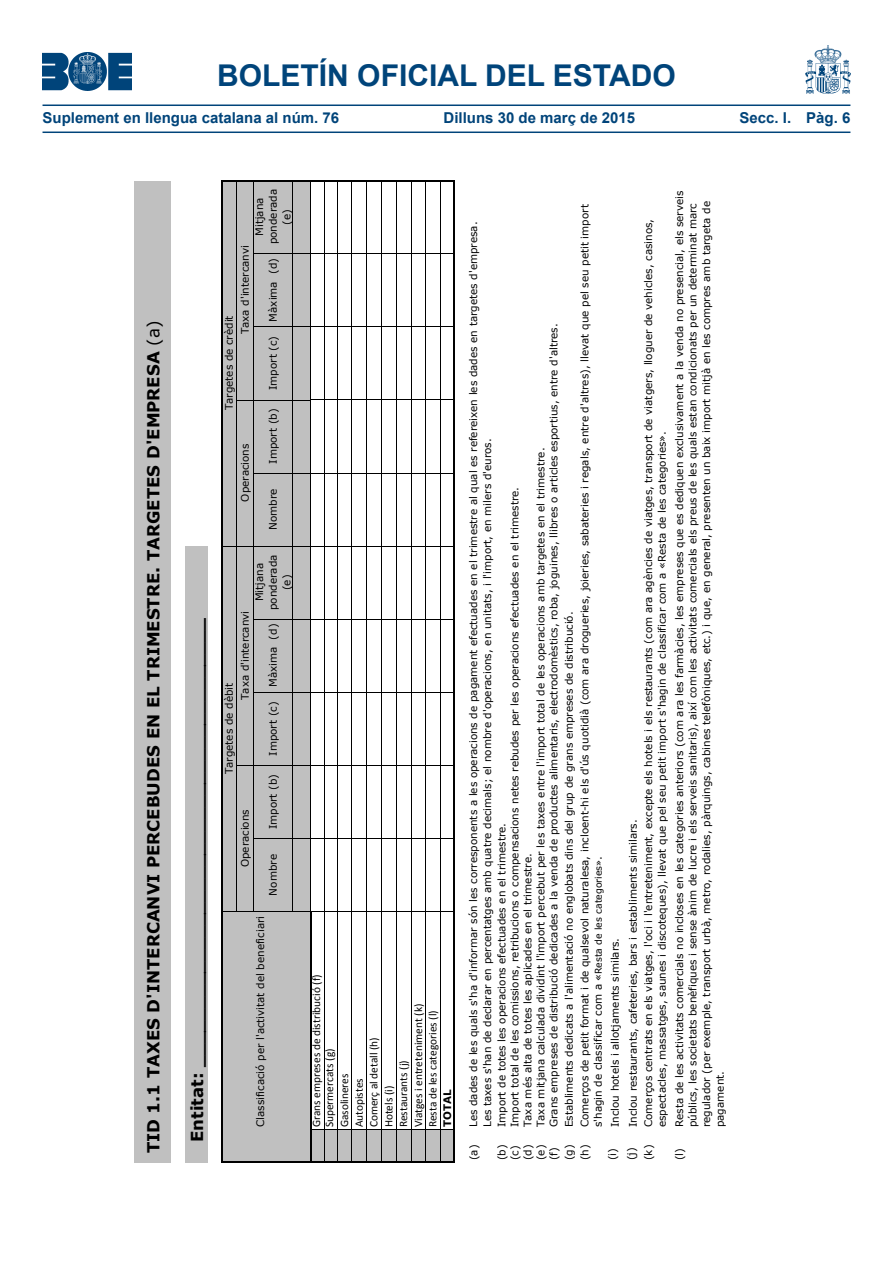
<style>
.page{position:relative;width:893px;height:1263px;background:#fff}
.page>*{position:absolute;margin:0;border:0;box-sizing:border-box;transform-origin:0 0}
.t1{font:700 30px "Arial";color:#00447a}
.t2{font:700 16.65px "Verdana";color:#000}
.t3{font:700 15px "Arial";color:#00447a}
.t4{font:11.4px/14.7px "Calibri 2";color:#000}
.t5{font:10.35px/13.5px "Verdana";color:#000}
.t6{font:700 10.35px "Verdana";color:#000}
.s1{font-weight:400}
.s2{font-size:9.3px}
</style>
<div class="page">
<img style="left:43px;top:53px;width:89px;height:37px">
<img style="left:805px;top:46px;width:45px;height:47px">
<hr style="left:43px;top:104px;width:807px;height:2px;background:#00447a">
<hr style="left:43px;top:132px;width:807px;height:1px;background:#00447a">
<div style="left:135px;top:181px;width:37px;height:981px;background:#c0c0c0"></div>
<div style="left:185px;top:546px;width:24px;height:616px;background:#c0c0c0"></div>
<div style="left:222px;top:181px;width:89px;height:981px;background:#c0c0c0"></div>
<div style="left:311px;top:1129px;width:143px;height:33px;background:#c0c0c0"></div>
<hr style="left:310px;top:911px;width:2px;height:250px;background:#000">
<hr style="left:223px;top:911px;width:87px;height:1px;background:#000">
<hr style="left:254px;top:838px;width:57px;height:1px;background:#000">
<hr style="left:237px;top:765px;width:74px;height:1px;background:#000">
<hr style="left:254px;top:692px;width:57px;height:1px;background:#000">
<hr style="left:254px;top:619px;width:57px;height:1px;background:#000">
<hr style="left:223px;top:546px;width:88px;height:1px;background:#000">
<hr style="left:254px;top:473px;width:57px;height:1px;background:#000">
<hr style="left:237px;top:399px;width:74px;height:1px;background:#000">
<hr style="left:254px;top:326px;width:57px;height:1px;background:#000">
<hr style="left:254px;top:253px;width:57px;height:1px;background:#000">
<hr style="left:323px;top:1129px;width:1px;height:32px;background:#000">
<hr style="left:324px;top:912px;width:1px;height:217px;background:#000">
<hr style="left:337px;top:1129px;width:1px;height:32px;background:#000">
<hr style="left:337px;top:912px;width:1px;height:217px;background:#000">
<hr style="left:351px;top:1129px;width:1px;height:32px;background:#000">
<hr style="left:352px;top:912px;width:1px;height:217px;background:#000">
<hr style="left:366px;top:1129px;width:1px;height:32px;background:#000">
<hr style="left:367px;top:912px;width:1px;height:217px;background:#000">
<hr style="left:381px;top:1129px;width:1px;height:32px;background:#000">
<hr style="left:381px;top:912px;width:1px;height:217px;background:#000">
<hr style="left:396px;top:1129px;width:1px;height:32px;background:#000">
<hr style="left:396px;top:912px;width:1px;height:217px;background:#000">
<hr style="left:411px;top:1129px;width:1px;height:32px;background:#000">
<hr style="left:411px;top:912px;width:1px;height:217px;background:#000">
<hr style="left:425px;top:1129px;width:1px;height:32px;background:#000">
<hr style="left:426px;top:912px;width:1px;height:217px;background:#000">
<hr style="left:311px;top:839px;width:129px;height:1px;background:#000">
<hr style="left:311px;top:765px;width:129px;height:1px;background:#000">
<hr style="left:311px;top:692px;width:129px;height:1px;background:#000">
<hr style="left:311px;top:619px;width:129px;height:1px;background:#000">
<hr style="left:311px;top:546px;width:129px;height:1px;background:#000">
<hr style="left:311px;top:473px;width:129px;height:1px;background:#000">
<hr style="left:311px;top:400px;width:129px;height:1px;background:#000">
<hr style="left:311px;top:327px;width:129px;height:1px;background:#000">
<hr style="left:311px;top:254px;width:129px;height:1px;background:#000">
<hr style="left:221px;top:1161px;width:234px;height:2px;background:#000">
<hr style="left:312px;top:911px;width:141px;height:1px;background:#000">
<svg style="left:441px;top:546px;width:12px;height:1px"></svg>
<hr style="left:223px;top:180px;width:232px;height:2px;background:#000">
<svg style="left:441px;top:765px;width:12px;height:1px"></svg>
<svg style="left:441px;top:692px;width:12px;height:1px"></svg>
<svg style="left:441px;top:619px;width:12px;height:1px"></svg>
<svg style="left:441px;top:473px;width:12px;height:1px"></svg>
<hr style="left:312px;top:1129px;width:141px;height:1px;background:#000">
<hr style="left:221px;top:180px;width:2px;height:981px;background:#000">
<hr style="left:236px;top:182px;width:1px;height:729px;background:#000">
<hr style="left:253px;top:182px;width:1px;height:729px;background:#000">
<hr style="left:292px;top:182px;width:1px;height:729px;background:#000">
<hr style="left:310px;top:182px;width:1px;height:729px;background:#000">
<hr style="left:324px;top:182px;width:1px;height:729px;background:#000">
<hr style="left:337px;top:182px;width:1px;height:729px;background:#000">
<hr style="left:352px;top:182px;width:1px;height:729px;background:#000">
<hr style="left:367px;top:182px;width:1px;height:729px;background:#000">
<hr style="left:381px;top:182px;width:1px;height:729px;background:#000">
<hr style="left:396px;top:182px;width:1px;height:729px;background:#000">
<hr style="left:411px;top:182px;width:1px;height:729px;background:#000">
<hr style="left:426px;top:182px;width:1px;height:729px;background:#000">
<hr style="left:440px;top:182px;width:1px;height:979px;background:#000">
<hr style="left:453px;top:180px;width:2px;height:981px;background:#000">
<h1 class="t1" style="left:217px;top:55px;width:460px">BOLETÍN OFICIAL DEL ESTADO</h1>
<h3 class="t3" style="left:43px;top:108px;width:298px">Suplement en llengua catalana al núm. 76</h3>
<h3 class="t3" style="left:443px;top:108px;width:193px">Dilluns 30 de març de 2015</h3>
<h3 class="t3" style="left:739px;top:108px;width:112px">Secc. I. Pàg. 6</h3>
<p class="t2" style="left:142px;top:1153px;width:834px;rotate:-90deg">TID 1.1 TAXES D'INTERCANVI PERCEBUDES EN EL TRIMESTRE. TARGETES D'EMPRESA <span class="s1">(a)</span></p>
<p class="t2" style="left:185px;top:1142px;width:525px;rotate:-90deg">Entitat: ______________________________________</p>
<p class="t5" style="left:253px;top:244px;width:57px;text-align:center;rotate:-90deg">Mitjana ponderada (e)</p>
<p class="t5" style="left:238px;top:334px;width:91px;rotate:-90deg">Taxa d'intercanvi</p>
<p class="t5" style="left:222px;top:410px;width:96px;rotate:-90deg">Targetes de crèdit</p>
<p class="t5" style="left:238px;top:502px;width:60px;rotate:-90deg">Operacions</p>
<p class="t5" style="left:266px;top:322px;width:65px;rotate:-90deg">Màxima (d)</p>
<p class="t5" style="left:266px;top:390px;width:56px;rotate:-90deg">Import (c)</p>
<p class="t5" style="left:266px;top:464px;width:57px;rotate:-90deg">Import (b)</p>
<p class="t5" style="left:266px;top:530px;width:43px;rotate:-90deg">Nombre</p>
<p class="t5" style="left:253px;top:610px;width:57px;text-align:center;rotate:-90deg">Mitjana ponderada (e)</p>
<p class="t5" style="left:238px;top:700px;width:91px;rotate:-90deg">Taxa d'intercanvi</p>
<p class="t5" style="left:222px;top:774px;width:93px;rotate:-90deg">Targetes de dèbit</p>
<p class="t5" style="left:238px;top:867px;width:60px;rotate:-90deg">Operacions</p>
<p class="t5" style="left:266px;top:687px;width:65px;rotate:-90deg">Màxima (d)</p>
<p class="t5" style="left:266px;top:756px;width:56px;rotate:-90deg">Import (c)</p>
<p class="t5" style="left:266px;top:829px;width:57px;rotate:-90deg">Import (b)</p>
<p class="t5" style="left:266px;top:895px;width:43px;rotate:-90deg">Nombre</p>
<p class="t5" style="left:253px;top:1127px;width:213px;rotate:-90deg">Classificació per l'activitat del beneficiari</p>
<p class="t4" style="left:311px;top:1127px;width:154px;line-height:13px;rotate:-90deg">Grans empreses de distribució (f)<br>Supermercats (g)</p>
<p class="t4" style="left:338px;top:1127px;width:125px;rotate:-90deg">Gasolineres<br>Autopistes<br>Comerç al detall (h)<br>Hotels (i)<br>Restaurants (j)<br>Viatges i entreteniment (k)<br>Resta de les categories (l)</p>
<p class="t6" style="left:440px;top:1127px;width:39px;rotate:-90deg">TOTAL</p>
<p class="t5" style="left:672px;top:1127px;width:938px;rotate:-90deg">Resta de les activitats comercials no incloses en les categories anteriors (com ara les farmàcies, les empreses que es dediquen exclusivament a la venda no presencial, els serveis públics, les societats benèfiques i sense ànim de lucre i els serveis sanitaris), així com les activitats comercials els preus de les quals estan condicionats per un determinat marc regulador (per exemple, transport urbà, metro, rodalies, pàrquings, cabines telefòniques, etc.) i que, en general, presenten un baix import mitjà en les compres amb targeta de</p>
<p class="t5" style="left:578px;top:1127px;width:924px;rotate:-90deg">Comerços de petit format i de qualsevol naturalesa, incloent-hi els d'ús quotidià (com ara drogueries, joieries, sabateries i regals, entre d'altres), llevat que pel seu petit import s'hagin de classificar com a «<span class="s2">Resta de les categories»</span>.</p>
<p class="t5" style="left:642px;top:1127px;width:910px;rotate:-90deg">Comerços centrats en els viatges, l'oci i l'entreteniment, excepte els hotels i els restaurants (com ara agències de viatges, transport de viatgers, lloguer de vehicles, casinos, espectacles, massatges, saunes i discoteques), llevat que pel seu petit import s'hagin de classificar com a «Resta de les categories».</p>
<p class="t5" style="left:466px;top:1127px;width:907px;rotate:-90deg">Les dades de les quals s'ha d'informar són les corresponents a les operacions de pagament efectuades en el trimestre al qual es refereixen les dades en targetes d'empresa.</p>
<p class="t5" style="left:547px;top:1127px;width:805px;rotate:-90deg">Grans empreses de distribució dedicades a la venda de productes alimentaris, electrodomèstics, roba, joguines, llibres o articles esportius, entre d'altres.</p>
<p class="t5" style="left:481px;top:1127px;width:690px;rotate:-90deg">Les taxes s'han de declarar en percentatges amb quatre decimals; el nombre d'operacions, en unitats, i l'import, en milers d'euros.</p>
<p class="t5" style="left:495px;top:1160px;width:714px;line-height:13px;rotate:-90deg">(b) Import de totes les operacions efectuades en el trimestre.<br>(c) Import total de les comissions, retribucions o compensacions netes rebudes per les operacions efectuades en el trimestre.<br>(d) Taxa més alta de totes les aplicades en el trimestre.<br>(e) Taxa mitjana calculada dividint l'import percebut per les taxes entre l'import total de les operacions amb targetes en el trimestre. (f)</p>
<p class="t5" style="left:561px;top:1160px;width:550px;line-height:15.3px;rotate:-90deg">(g) Establiments dedicats a l'alimentació no englobats dins del grup de grans empreses de distribució. (h)</p>
<p class="t5" style="left:606px;top:1160px;width:342px;line-height:18.1px;rotate:-90deg">(i) Inclou hotels i allotjaments similars.<br>(j) Inclou restaurants, cafeteries, bars i establiments similars.</p>
<p class="t5" style="left:713px;top:1127px;width:58px;rotate:-90deg">pagament.</p>
<p class="t5" style="left:467px;top:1160px;width:17px;rotate:-90deg">(a)</p>
<p class="t5" style="left:642px;top:1160px;width:17px;rotate:-90deg">(k)</p>
<p class="t5" style="left:672px;top:1160px;width:14px;rotate:-90deg">(l)</p>
</div>
